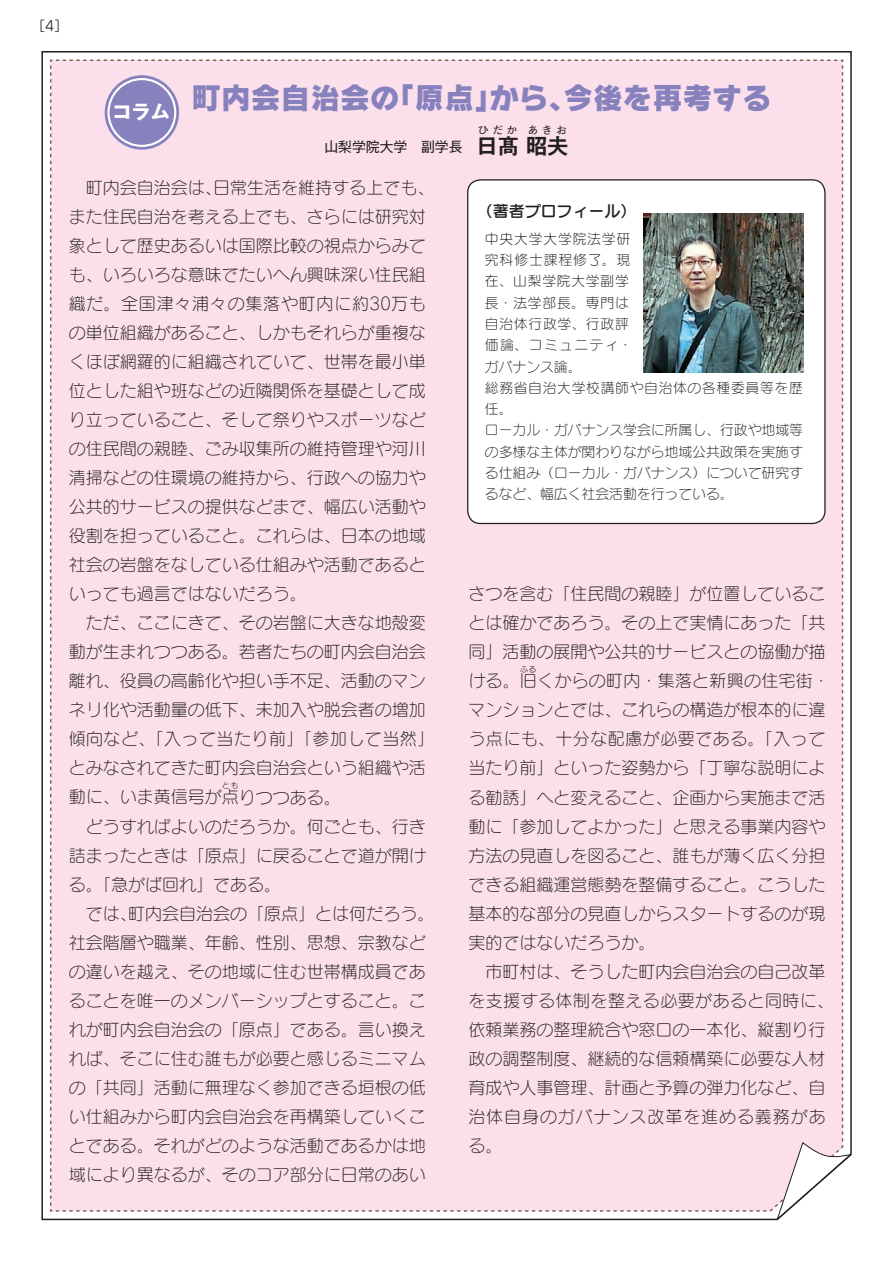
<style>
.page{position:relative;width:893px;height:1263px;background:#fff}
.page>*{position:absolute;margin:0;border:0;box-sizing:border-box;transform-origin:0 0}
.t1{font:29.7px "Rodin Wanpaku Pro EB";color:#8781bd}
.t2{font:700 21.3px "Gothic MB101 Pr 6 De";color:#231f20}
.t3{font:16.95px/29px "Seurat Pro L";color:#231f20}
.t4{font:15.9px "Seurat Pro DB";color:#231f20}
.t5{font:13.8px/21.3px "Seurat Pro L";color:#231f20}
.t6{font:13.8px "Gothic MB101 Pr 6";color:#231f20}
.t7{font:13.8px "Seurat Pro M";color:#231f20}
.t8{font:700 10.65px "Gothic MB101 Pr 6 De";letter-spacing:.335em;color:#231f20}
.t9{font:7.5px "Seurat Pro L";color:#231f20}
.s1{font-family:"Gothic MB101 Pr 6 De";font-weight:700;font-size:21.3px}
</style>
<div class="page">
<div style="left:41px;top:51px;width:811px;height:1169px;background:#fbdfeb"></div>
<div style="left:468px;top:180px;width:357px;height:343px;background:#fff;border-radius:13px"></div>
<div style="left:467px;top:179px;width:359px;height:345px;border:1px solid #231f20;border-radius:13px"></div>
<div style="left:105px;top:75px;width:74px;height:75px;background:#8781bd;border-radius:50%"></div>
<div style="left:107px;top:78px;width:69px;height:69px;border:2px solid #fff;border-radius:50%"></div>
<img style="left:644px;top:213px;width:160px;height:160px">
<p class="t7" style="left:31px;top:17px;width:38px">［4］</p>
<p class="t1" style="left:112px;top:77px;width:661px"><sub>コラム</sub> 町内会自治会の「原点」から、今後を再考する</p>
<p class="t6" style="left:324px;top:135px;width:175px">山梨学院大学　副学長　<span class="s1">日</span></p>
<p class="t8" style="left:528px;top:121px;width:40px">あきお</p>
<p class="t8" style="left:478px;top:121px;width:40px">ひだか</p>
<p class="t2" style="left:498px;top:129px;width:72px">髙 昭夫</p>
<p class="t3" style="left:69px;top:173px;width:367px">　町内会自治会は、日常生活を維持する上でも、また住民自治を考える上でも、さらには研究対象として歴史あるいは国際比較の視点からみても、いろいろな意味でたいへん興味深い住民組織だ。全国津々浦々の集落や町内に約30万もの単位組織があること、しかもそれらが重複なくほぼ網羅的に組織されていて、世帯を最小単位とした組や班などの近隣関係を基礎として成り立っていること、そして祭りやスポーツなどの住民間の親睦、ごみ収集所の維持管理や河川清掃などの住環境の維持から、行政への協力や公共的サービスの提供などまで、幅広い活動や役割を担っていること。これらは、日本の地域社会の岩盤をなしている仕組みや活動であるといっても過言ではないだろう。<br>　ただ、ここにきて、その岩盤に大きな地殻変動が生まれつつある。若者たちの町内会自治会離れ、役員の高齢化や担い手不足、活動のマンネリ化や活動量の低下、未加入や脱会者の増加傾向など、「入って当たり前」「参加して当然」とみなされてきた町内会自治会という組織や活動に、いま黄信号が点りつつある。</p>
<p class="t9" style="left:222px;top:780px;width:17px">とも</p>
<p class="t3" style="left:69px;top:811px;width:367px">　どうすればよいのだろうか。何ごとも、行き詰まったときは「原点」に戻ることで道が開ける。「急がば回れ」である。<br>　では、町内会自治会の「原点」とは何だろう。社会階層や職業、年齢、性別、思想、宗教などの違いを越え、その地域に住む世帯構成員であることを唯一のメンバーシップとすること。これが町内会自治会の「原点」である。言い換えれば、そこに住む誰もが必要と感じるミニマムの「共同」活動に無理なく参加できる垣根の低い仕組みから町内会自治会を再構築していくことである。それがどのような活動であるかは地域により異なるが、そのコア部分に日常のあい</p>
<p class="t4" style="left:477px;top:201px;width:161px">（著者プロフィール）</p>
<p class="t5" style="left:485px;top:228px;width:320px">中央大学大学院法学研<br>究科修士課程修了。現<br>在、山梨学院大学副学<br>長・法学部長。専門は<br>自治体行政学、行政評<br>価論、コミュニティ・<br>ガバナンス論。<br>総務省自治大学校講師や自治体の各種委員等を歴任。<br>ローカル・ガバナンス学会に所属し、行政や地域等の多様な主体が関わりながら地域公共政策を実施する仕組み（ローカル・ガバナンス）について研究するなど、幅広く社会活動を行っている。</p>
<p class="t3" style="left:468px;top:579px;width:363px">さつを含む「住民間の親睦」が位置していることは確かであろう。その上で実情にあった「共同」活動の展開や公共的サービスとの協働が描ける。旧くからの町内・集落と新興の住宅街・</p>
<p class="t9" style="left:520px;top:664px;width:17px">ふる</p>
<p class="t3" style="left:468px;top:695px;width:367px">マンションとでは、これらの構造が根本的に違う点にも、十分な配慮が必要である。「入って当たり前」といった姿勢から「丁寧な説明による勧誘」へと変えること、企画から実施まで活動に「参加してよかった」と思える事業内容や方法の見直しを図ること、誰もが薄く広く分担できる組織運営態勢を整備すること。こうした基本的な部分の見直しからスタートするのが現実的ではないだろうか。<br>　市町村は、そうした町内会自治会の自己改革を支援する体制を整える必要があると同時に、依頼業務の整理統合や窓口の一本化、縦割り行政の調整制度、継続的な信頼構築に必要な人材育成や人事管理、計画と予算の弾力化など、自治体自身のガバナンス改革を進める義務がある。</p>
</div>
